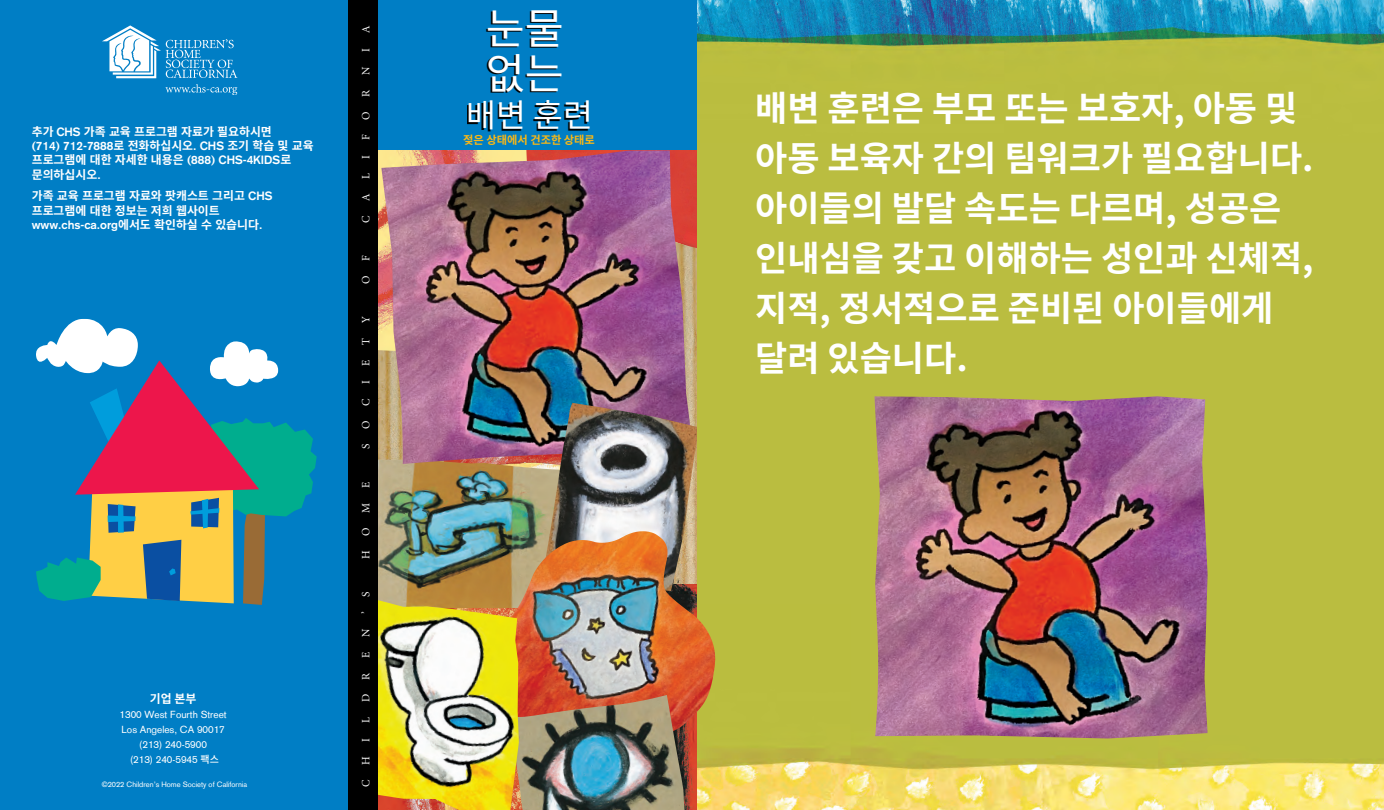
<style>
.page{position:relative;width:1384px;height:810px;background:#fff}
.page>*{position:absolute;margin:0;border:0;box-sizing:border-box;transform-origin:0 0}
.t1{font:42.5px/44.5px "Noto Sans CJ Kkr";color:#fff}
.t2{font:700 35px/50px "Noto Sans CJ Kkr";color:#fff}
.t3{font:32.38px "Noto Sans CJ Kkr";color:#fff}
.t4{font:700 11.88px/14.2px "Noto Sans CJ Kkr";color:#fff}
.t5{font:700 11.88px "Akzidenz Grotesk";color:#fff}
.t6{font:11.25px "Minion";color:#fff}
.t7{font:700 11.25px "Noto Sans CJ Kkr";color:#fcb814}
.t8{font:10px/15px "Akzidenz Grotesk";color:#fff;text-align:center}
.t9{font:7.5px "Akzidenz Grotesk";color:#fff}
.s1{font-family:"Akzidenz Grotesk"}
.s2{font-family:"Noto Sans CJ Kkr"}
.s3{font-family:"Noto Sans CJ Kkr";font-weight:500}
</style>
<div class="page">
<div style="left:0;top:0;width:377px;height:810px;background:#007ec5"></div>
<svg style="left:36px;top:319px;width:281px;height:286px"></svg>
<svg style="left:102px;top:25px;width:135px;height:53px"></svg>
<svg style="left:165px;top:84px;width:72px;height:11px"></svg>
<img style="left:692px;top:249px;width:6px;height:154px">
<img style="left:539px;top:149px;width:159px;height:100px">
<img style="left:378px;top:460px;width:166px;height:140px">
<img style="left:381px;top:150px;width:311px;height:314px">
<div style="left:378px;top:0;width:322px;height:149px;background:#007ec5"></div>
<img style="left:544px;top:403px;width:154px;height:128px">
<img style="left:698px;top:0;width:686px;height:810px">
<img style="left:874px;top:396px;width:333px;height:343px">
<img style="left:474px;top:531px;width:241px;height:240px">
<img style="left:519px;top:695px;width:165px;height:115px">
<img style="left:378px;top:600px;width:141px;height:210px">
<div style="left:349px;top:0;width:29px;height:810px;background:#000"></div>
<p class="t4" style="left:32px;top:125px;width:242px">추가 <span class="s1">CHS</span> 가족 교육 프로그램 자료가 필요하시면</p>
<p class="t5" style="left:32px;top:139px;width:283px">(714) 712-7888<span class="s2">로 전화하십시오</span>. CHS <span class="s2">조기 학습 및 교육</span></p>
<p class="t4" style="left:32px;top:153px;width:261px">프로그램에 대한 자세한 내용은 <span class="s1">(888) CHS-4KIDS</span>로 문의하십시오<span class="s1">.</span></p>
<p class="t4" style="left:32px;top:189px;width:242px">가족 교육 프로그램 자료와 팟캐스트 그리고 <span class="s1">CHS </span>프로그램에 대한 정보는 저희 웹사이트</p>
<p class="t5" style="left:32px;top:218px;width:232px">www.chs-ca.org<span class="s2">에서도 확인하실 수 있습니다</span>.</p>
<p class="t4" style="left:150px;top:692px;width:48px">기업 본부</p>
<p class="t8" style="left:120px;top:707px;width:109px">1300 West Fourth Street<br>Los Angeles, CA 90017 (213) 240-5900<br>(213) 240-5945 <span class="s3">팩스</span></p>
<p class="t9" style="left:102px;top:780px;width:147px">©2022 Children’s Home Society of California</p>
<p class="t6" style="left:360px;top:33px;width:9px;rotate:-90deg">A</p>
<p class="t6" style="left:360px;top:52px;width:5px;rotate:-90deg">I</p>
<p class="t6" style="left:360px;top:75px;width:10px;rotate:-90deg">N</p>
<p class="t6" style="left:360px;top:97px;width:9px;rotate:-90deg">R</p>
<p class="t6" style="left:360px;top:120px;width:10px;rotate:-90deg">O</p>
<p class="t6" style="left:360px;top:140px;width:7px;rotate:-90deg">F</p>
<p class="t6" style="left:360px;top:159px;width:5px;rotate:-90deg">I</p>
<p class="t6" style="left:360px;top:179px;width:7px;rotate:-90deg">L</p>
<p class="t6" style="left:360px;top:201px;width:9px;rotate:-90deg">A</p>
<p class="t6" style="left:360px;top:223px;width:9px;rotate:-90deg">C</p>
<p class="t6" style="left:360px;top:261px;width:7px;rotate:-90deg">F</p>
<p class="t6" style="left:360px;top:284px;width:10px;rotate:-90deg">O</p>
<p class="t6" style="left:360px;top:323px;width:8px;rotate:-90deg">Y</p>
<p class="t6" style="left:360px;top:345px;width:8px;rotate:-90deg">T</p>
<p class="t6" style="left:360px;top:366px;width:8px;rotate:-90deg">E</p>
<p class="t6" style="left:360px;top:384px;width:5px;rotate:-90deg">I</p>
<p class="t6" style="left:360px;top:406px;width:9px;rotate:-90deg">C</p>
<p class="t6" style="left:360px;top:429px;width:10px;rotate:-90deg">O</p>
<p class="t6" style="left:360px;top:449px;width:7px;rotate:-90deg">S</p>
<p class="t6" style="left:360px;top:488px;width:8px;rotate:-90deg">E</p>
<p class="t6" style="left:360px;top:513px;width:12px;rotate:-90deg">M</p>
<p class="t6" style="left:360px;top:536px;width:10px;rotate:-90deg">O</p>
<p class="t6" style="left:360px;top:559px;width:10px;rotate:-90deg">H</p>
<p class="t6" style="left:360px;top:597px;width:7px;rotate:-90deg">S</p>
<p class="t6" style="left:360px;top:614px;width:4px;rotate:-90deg">’</p>
<p class="t6" style="left:360px;top:637px;width:10px;rotate:-90deg">N</p>
<p class="t6" style="left:360px;top:658px;width:8px;rotate:-90deg">E</p>
<p class="t6" style="left:360px;top:680px;width:9px;rotate:-90deg">R</p>
<p class="t6" style="left:360px;top:702px;width:10px;rotate:-90deg">D</p>
<p class="t6" style="left:360px;top:723px;width:7px;rotate:-90deg">L</p>
<p class="t6" style="left:360px;top:742px;width:5px;rotate:-90deg">I</p>
<p class="t6" style="left:360px;top:765px;width:10px;rotate:-90deg">H</p>
<p class="t6" style="left:360px;top:787px;width:9px;rotate:-90deg">C</p>
<h1 class="t1" style="left:486px;top:7px;width:80px">눈물 없는</h1>
<h3 class="t3" style="left:466px;top:97px;width:128px">배변 훈련</h3>
<h2 class="t2" style="left:755px;top:84px;width:560px">배변 훈련은 부모 또는 보호자, 아동 및 아동 보육자 간의 팀워크가 필요합니다. 아이들의 발달 속도는 다르며, 성공은 인내심을 갖고 이해하는 성인과 신체적, 지적, 정서적으로 준비된 아이들에게 달려 있습니다.</h2>
<p class="t7" style="left:463px;top:133px;width:133px">젖은 상태에서 건조한 상태로</p>
</div>
